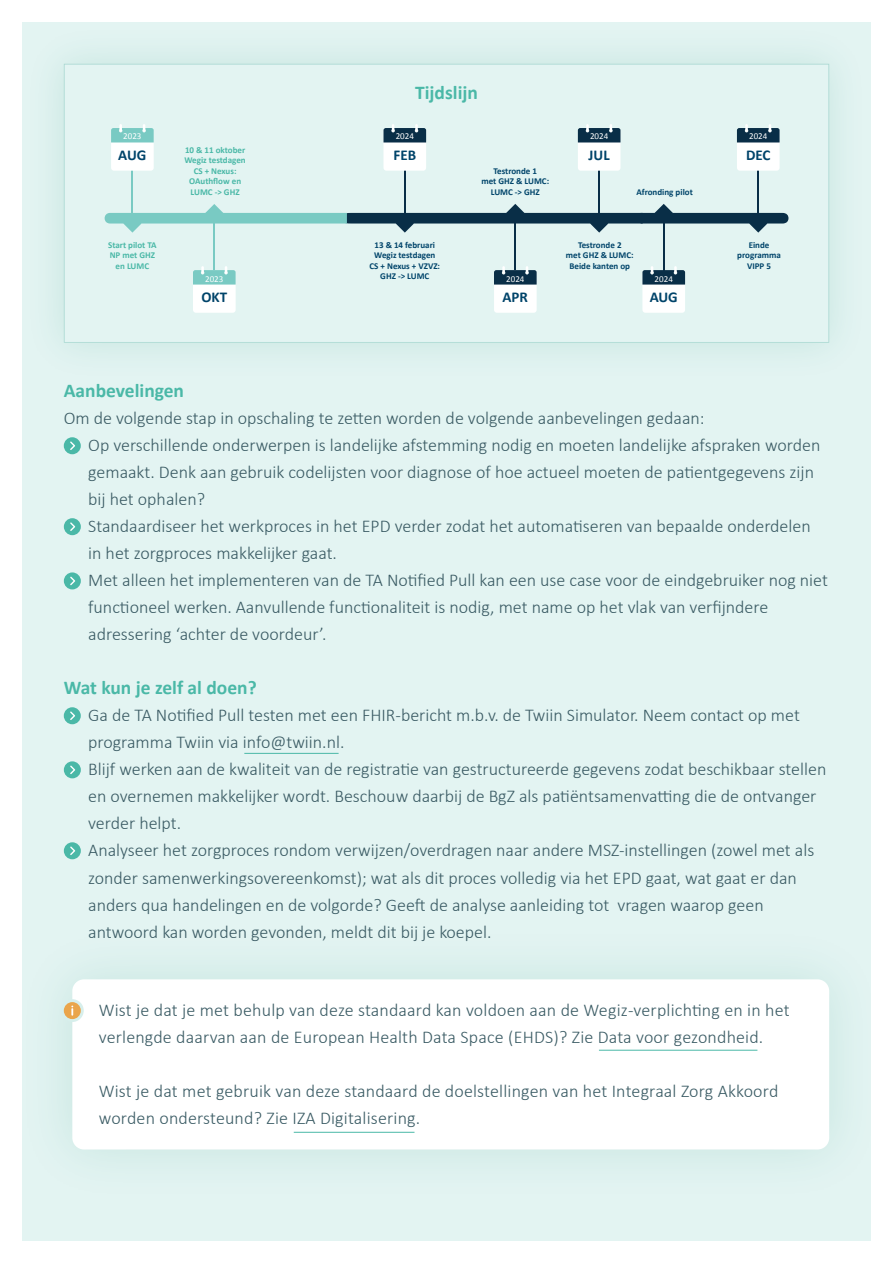
<style>
.page{position:relative;width:893px;height:1263px;background:#e3f4f2}
.page>*{position:absolute;margin:0;border:0;box-sizing:border-box;transform-origin:0 0}
.t1{font:700 19.5px "Calibri";color:#4ab8a7}
.t2{font:300 18px/27px "Calibri";color:#395a63}
.t3{font:700 15px "Calibri";color:#00446a}
.t4{font:700 9px/10.5px "Calibri";color:#00446a;text-align:center}
.t5{font:700 9px/10.5px "Calibri";color:#4ab8a7;text-align:center}
.t6{font:9px "Calibri";color:#fff}
</style>
<div class="page">
<img style="left:21px;top:21px;width:851px;height:373px">
<svg style="left:64px;top:64px;width:765px;height:279px"></svg>
<hr style="left:132px;top:164px;width:1px;height:54px;background:#79cac3">
<svg style="left:111px;top:124px;width:43px;height:47px;background:#d5eeec"></svg>
<hr style="left:213px;top:222px;width:2px;height:73px;background:#79cac3">
<svg style="left:193px;top:266px;width:43px;height:47px;background:#d4eeec"></svg>
<hr style="left:757px;top:166px;width:2px;height:54px;background:#092e47">
<svg style="left:737px;top:124px;width:43px;height:47px;background:#b4c0c8"></svg>
<hr style="left:514px;top:222px;width:2px;height:54px;background:#092e47">
<svg style="left:494px;top:266px;width:43px;height:47px;background:#b3c0c7"></svg>
<hr style="left:404px;top:160px;width:2px;height:54px;background:#092e47">
<svg style="left:642px;top:266px;width:43px;height:47px;background:#b4c1c8"></svg>
<hr style="left:663px;top:210px;width:2px;height:63px;background:#092e47">
<svg style="left:105px;top:204px;width:683px;height:29px"></svg>
<hr style="left:598px;top:160px;width:2px;height:54px;background:#092e47">
<svg style="left:578px;top:124px;width:42px;height:47px;background:#b3c0c7"></svg>
<svg style="left:383px;top:124px;width:43px;height:47px;background:#b4c0c8"></svg>
<svg style="left:64px;top:437px;width:17px;height:17px"></svg>
<svg style="left:64px;top:518px;width:17px;height:17px"></svg>
<svg style="left:64px;top:572px;width:17px;height:17px"></svg>
<svg style="left:64px;top:707px;width:17px;height:17px"></svg>
<svg style="left:64px;top:761px;width:17px;height:17px"></svg>
<svg style="left:64px;top:842px;width:17px;height:17px"></svg>
<img style="left:21px;top:908px;width:851px;height:313px">
<div style="left:72px;top:979px;width:757px;height:170px;background:#fff;border-radius:12px"></div>
<svg style="left:61px;top:999px;width:23px;height:23px"></svg>
<div style="left:64px;top:1002px;width:17px;height:17px;background:#eaa54b;border-radius:50%"></div>
<svg style="left:71px;top:1005px;width:2px;height:10px"></svg>
<div style="left:0;top:0;width:893px;height:21px;background:#fff"></div>
<div style="left:0;top:1242px;width:893px;height:21px;background:#fff"></div>
<div style="left:0;top:0;width:21px;height:1263px;background:#fff"></div>
<div style="left:872px;top:0;width:21px;height:1263px;background:#fff"></div>
<hr style="left:244px;top:753px;width:95px;height:1px;background:#4ab8a7">
<hr style="left:294px;top:1132px;width:120px;height:1px;background:#4ab8a7">
<hr style="left:599px;top:1050px;width:158px;height:1px;background:#4ab8a7">
<p class="t1" style="left:415px;top:79px;width:64px">Tijdslijn</p>
<p class="t6" style="left:123px;top:130px;width:20px">2023</p>
<p class="t6" style="left:396px;top:130px;width:20px">2024</p>
<p class="t6" style="left:590px;top:130px;width:20px">2024</p>
<p class="t6" style="left:749px;top:130px;width:20px">2024</p>
<p class="t3" style="left:118px;top:144px;width:30px">AUG</p>
<p class="t5" style="left:184px;top:144px;width:63px">10 &amp; 11 oktober<br>Wegiz testdagen<br>CS + Nexus:<br>OAuthflow en<br>LUMC -&gt; GHZ</p>
<p class="t3" style="left:393px;top:144px;width:24px">FEB</p>
<p class="t4" style="left:481px;top:165px;width:69px">Testronde 1<br>met GHZ &amp; LUMC:<br>LUMC -&gt; GHZ</p>
<p class="t3" style="left:589px;top:144px;width:23px">JUL</p>
<p class="t4" style="left:636px;top:186px;width:58px">Afronding pilot</p>
<p class="t3" style="left:746px;top:144px;width:26px">DEC</p>
<p class="t5" style="left:108px;top:239px;width:50px">Start pilot TA<br>NP met GHZ en LUMC</p>
<p class="t6" style="left:205px;top:272px;width:20px">2023</p>
<p class="t4" style="left:369px;top:239px;width:72px">13 &amp; 14 februari<br>Wegiz testdagen<br>CS + Nexus + VZVZ:<br>GHZ -&gt; LUMC</p>
<p class="t4" style="left:566px;top:239px;width:69px">Testronde 2<br>met GHZ &amp; LUMC:<br>Beide kanten op</p>
<p class="t4" style="left:737px;top:239px;width:45px">Einde programma<br>VIPP 5</p>
<p class="t6" style="left:506px;top:272px;width:20px">2024</p>
<p class="t6" style="left:655px;top:272px;width:20px">2024</p>
<p class="t3" style="left:201px;top:287px;width:27px">OKT</p>
<p class="t3" style="left:503px;top:287px;width:27px">APR</p>
<p class="t3" style="left:650px;top:287px;width:30px">AUG</p>
<p class="t1" style="left:64px;top:377px;width:122px">Aanbevelingen</p>
<p class="t2" style="left:88px;top:405px;width:741px;text-indent:-24px">Om de volgende stap in opschaling te zetten worden de volgende aanbevelingen gedaan:<br>Op verschillende onderwerpen is landelijke afstemming nodig en moeten landelijke afspraken worden gemaakt. Denk aan gebruik codelijsten voor diagnose of hoe actueel moeten de patientgegevens zijn bij het ophalen?<br>Standaardiseer het werkproces in het EPD verder zodat het automatiseren van bepaalde onderdelen in het zorgproces makkelijker gaat.<br>Met alleen het implementeren van de TA Notified Pull kan een use case voor de eindgebruiker nog niet functioneel werken. Aanvullende functionaliteit is nodig, met name op het vlak van verfijndere adressering ‘achter de voordeur’.</p>
<p class="t1" style="left:64px;top:674px;width:194px">Wat kun je zelf al doen?</p>
<p class="t2" style="left:88px;top:702px;width:740px">Ga de TA Notified Pull testen met een FHIR-bericht m.b.v. de Twiin Simulator. Neem contact op met programma Twiin via info@twiin.nl.<br>Blijf werken aan de kwaliteit van de registratie van gestructureerde gegevens zodat beschikbaar stellen en overnemen makkelijker wordt. Beschouw daarbij de BgZ als patiëntsamenvatting die de ontvanger verder helpt.<br>Analyseer het zorgproces rondom verwijzen/overdragen naar andere MSZ-instellingen (zowel met als zonder samenwerkingsovereenkomst); wat als dit proces volledig via het EPD gaat, wat gaat er dan anders qua handelingen en de volgorde? Geeft de analyse aanleiding tot vragen waarop geen antwoord kan worden gevonden, meldt dit bij je koepel.</p>
<p class="t2" style="left:99px;top:997px;width:692px">Wist je dat je met behulp van deze standaard kan voldoen aan de Wegiz-verplichting en in het verlengde daarvan aan de European Health Data Space (EHDS)? Zie Data voor gezondheid.</p>
<p class="t2" style="left:99px;top:1078px;width:681px">Wist je dat met gebruik van deze standaard de doelstellingen van het Integraal Zorg Akkoord worden ondersteund? Zie IZA Digitalisering.</p>
</div>
